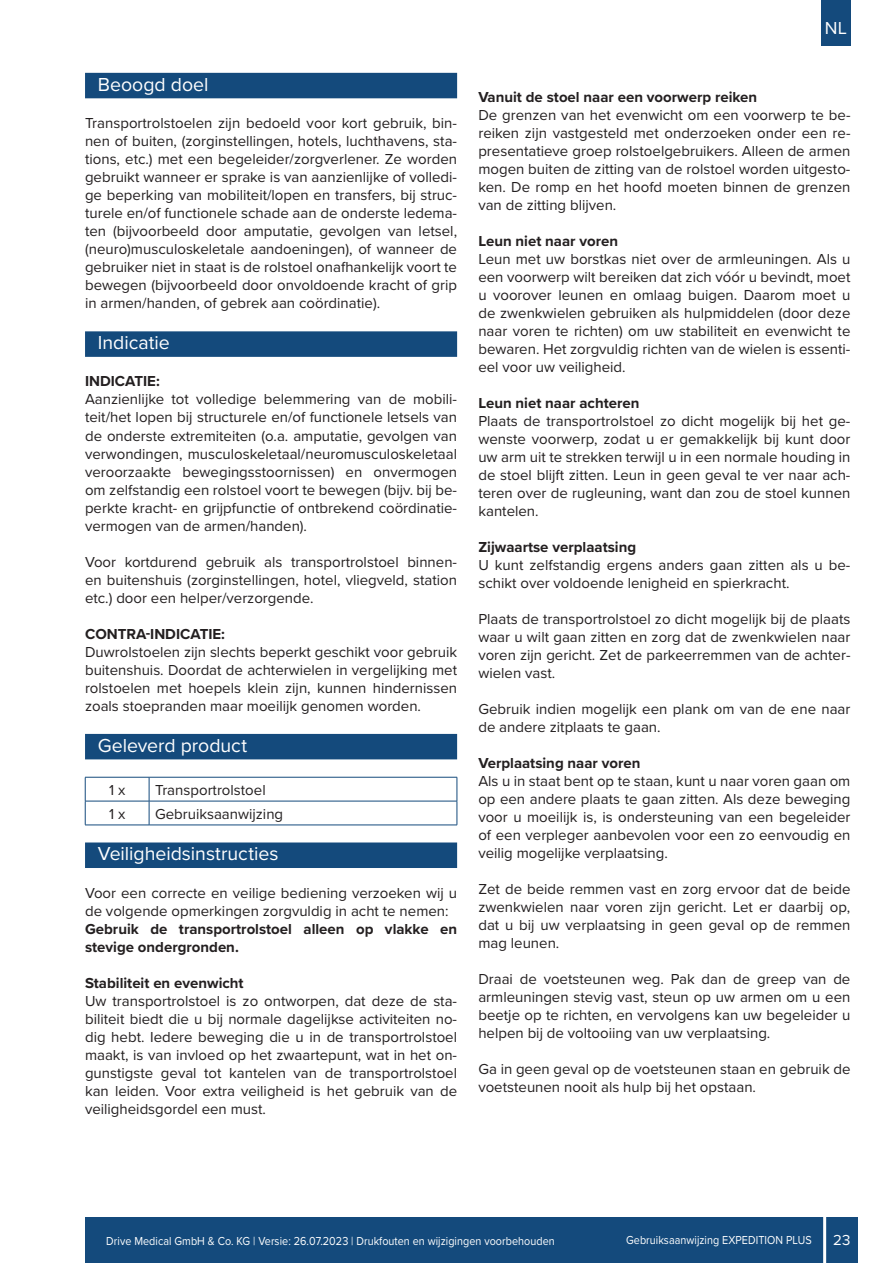
<style>
.page{position:relative;width:893px;height:1263px;background:#fff}
.page>*{position:absolute;margin:0;border:0;box-sizing:border-box;transform-origin:0 0}
.t1{font:19.5px "Proxima Nova";color:#fff}
.t2{font:18px "Proxima Nova";color:#fff}
.t3{font:15px/18px "Proxima Nova";color:#231f20;text-align:justify}
.t4{font:700 15px/18px "Proxima Nova";color:#231f20}
.t5{font:15px "Proxima Nova";color:#fff}
.t6{font:12px "Proxima Nova";letter-spacing:.005em;color:#fff;scale:.9 1}
</style>
<div class="page">
<div style="left:85px;top:1217px;width:772px;height:46px;background:#144a7c"></div>
<hr style="left:823px;top:1213px;width:3px;height:50px;background:#fff">
<div style="left:821px;top:0;width:29px;height:46px;background:#144a7c"></div>
<div style="left:85px;top:73px;width:372px;height:25px;background:#144a7c"></div>
<div style="left:85px;top:331px;width:372px;height:26px;background:#144a7c"></div>
<div style="left:85px;top:734px;width:372px;height:25px;background:#144a7c"></div>
<div style="left:85px;top:842px;width:372px;height:26px;background:#144a7c"></div>
<hr style="left:85px;top:777px;width:64px;height:1px;background:#144a7c">
<hr style="left:149px;top:777px;width:308px;height:1px;background:#144a7c">
<svg style="left:85px;top:777px;width:1px;height:48px"></svg>
<hr style="left:85px;top:801px;width:64px;height:1px;background:#144a7c">
<hr style="left:149px;top:801px;width:308px;height:1px;background:#144a7c">
<svg style="left:149px;top:777px;width:1px;height:48px"></svg>
<svg style="left:457px;top:777px;width:1px;height:48px"></svg>
<hr style="left:85px;top:825px;width:64px;height:1px;background:#144a7c">
<hr style="left:149px;top:825px;width:308px;height:1px;background:#144a7c">
<h1 class="t1" style="left:98px;top:70px;width:112px">Beoogd doel</h1>
<p class="t3" style="left:85px;top:113px;width:374px">Transportrolstoelen zijn bedoeld voor kort gebruik, bin&shy;nen of buiten, (zorginstellingen, hotels, luchthavens, sta&shy;tions, etc.) met een begeleider/zorgverlener. Ze worden gebruikt wanneer er sprake is van aanzienlijke of volledi&shy;ge beperking van mobiliteit/lopen en transfers, bij struc&shy;turele en/of functionele schade aan de onderste ledema&shy;ten (bijvoorbeeld door amputatie, gevolgen van letsel, (neuro)musculoskeletale aandoeningen), of wanneer de gebruiker niet in staat is de rolstoel onafhankelijk voort te bewegen (bijvoorbeeld door onvoldoende kracht of grip in armen/handen, of gebrek aan coördinatie).</p>
<h1 class="t1" style="left:98px;top:328px;width:73px">Indicatie</h1>
<p class="t4" style="left:85px;top:372px;width:76px">INDICATIE:</p>
<p class="t3" style="left:85px;top:390px;width:374px">Aanzienlijke tot volledige belemmering van de mobili&shy;teit/het lopen bij structurele en/of functionele letsels van de onderste extremiteiten (o.a. amputatie, gevolgen van verwondingen, musculoskeletaal/neuromusculoskeletaal veroorzaakte bewegingsstoornissen) en onvermogen om zelfstandig een rolstoel voort te bewegen (bijv. bij be&shy;perkte kracht- en grijpfunctie of ontbrekend coördinatie&shy;vermogen van de armen/handen).</p>
<p class="t3" style="left:85px;top:552px;width:374px">Voor kortdurend gebruik als transportrolstoel binnen&shy;en buitenshuis (zorginstellingen, hotel, vliegveld, station etc.) door een helper/verzorgende.</p>
<p class="t4" style="left:85px;top:624px;width:141px">CONTRA-INDICATIE:</p>
<p class="t3" style="left:85px;top:642px;width:374px">Duwrolstoelen zijn slechts beperkt geschikt voor gebruik buitenshuis. Doordat de achterwielen in vergelijking met rolstoelen met hoepels klein zijn, kunnen hindernissen zoals stoepranden maar moeilijk genomen worden.</p>
<h1 class="t1" style="left:98px;top:731px;width:151px">Geleverd product</h1>
<p class="t3" style="left:109px;top:780px;width:18px">1 x</p>
<p class="t3" style="left:155px;top:780px;width:112px">Transportrolstoel</p>
<p class="t3" style="left:109px;top:804px;width:18px">1 x</p>
<p class="t3" style="left:155px;top:804px;width:130px">Gebruiksaanwijzing</p>
<h1 class="t1" style="left:98px;top:839px;width:182px">Veiligheidsinstructies</h1>
<p class="t3" style="left:85px;top:883px;width:374px">Voor een correcte en veilige bediening verzoeken wij u de volgende opmerkingen zorgvuldig in acht te nemen:</p>
<p class="t4" style="left:85px;top:919px;width:374px">Gebruik de transportrolstoel alleen op vlakke en stevige ondergronden.</p>
<p class="t4" style="left:85px;top:973px;width:160px">Stabiliteit en evenwicht</p>
<p class="t3" style="left:85px;top:991px;width:374px">Uw transportrolstoel is zo ontworpen, dat deze de sta&shy;biliteit biedt die u bij normale dagelijkse activiteiten no&shy;dig hebt. Iedere beweging die u in de transportrolstoel maakt, is van invloed op het zwaartepunt, wat in het on&shy;gunstigste geval tot kantelen van de transportrolstoel kan leiden. Voor extra veiligheid is het gebruik van de veiligheidsgordel een must.</p>
<p class="t2" style="left:825px;top:15px;width:23px">NL</p>
<p class="t4" style="left:478px;top:88px;width:280px">Vanuit de stoel naar een voorwerp reiken</p>
<p class="t3" style="left:478px;top:105px;width:374px">De grenzen van het evenwicht om een voorwerp te be&shy;reiken zijn vastgesteld met onderzoeken onder een re&shy;presentatieve groep rolstoelgebruikers. Alleen de armen mogen buiten de zitting van de rolstoel worden uitgesto&shy;ken. De romp en het hoofd moeten binnen de grenzen van de zitting blijven.</p>
<p class="t4" style="left:478px;top:232px;width:141px">Leun niet naar voren</p>
<p class="t3" style="left:478px;top:249px;width:374px">Leun met uw borstkas niet over de armleuningen. Als u een voorwerp wilt bereiken dat zich vóór u bevindt, moet u voorover leunen en omlaag buigen. Daarom moet u de zwenkwielen gebruiken als hulpmiddelen (door deze naar voren te richten) om uw stabiliteit en evenwicht te bewaren. Het zorgvuldig richten van de wielen is essenti&shy;eel voor uw veiligheid.</p>
<p class="t4" style="left:478px;top:394px;width:163px">Leun niet naar achteren</p>
<p class="t3" style="left:478px;top:411px;width:374px">Plaats de transportrolstoel zo dicht mogelijk bij het ge&shy;wenste voorwerp, zodat u er gemakkelijk bij kunt door uw arm uit te strekken terwijl u in een normale houding in de stoel blijft zitten. Leun in geen geval te ver naar ach&shy;teren over de rugleuning, want dan zou de stoel kunnen kantelen.</p>
<p class="t4" style="left:478px;top:538px;width:159px">Zijwaartse verplaatsing</p>
<p class="t3" style="left:478px;top:555px;width:374px">U kunt zelfstandig ergens anders gaan zitten als u be&shy;schikt over voldoende lenigheid en spierkracht.</p>
<p class="t3" style="left:478px;top:609px;width:374px">Plaats de transportrolstoel zo dicht mogelijk bij de plaats waar u wilt gaan zitten en zorg dat de zwenkwielen naar voren zijn gericht. Zet de parkeerremmen van de achter&shy;wielen vast.</p>
<p class="t3" style="left:478px;top:699px;width:374px">Gebruik indien mogelijk een plank om van de ene naar de andere zitplaats te gaan.</p>
<p class="t4" style="left:478px;top:754px;width:164px">Verplaatsing naar voren</p>
<p class="t3" style="left:478px;top:771px;width:374px">Als u in staat bent op te staan, kunt u naar voren gaan om op een andere plaats te gaan zitten. Als deze beweging voor u moeilijk is, is ondersteuning van een begeleider of een verpleger aanbevolen voor een zo eenvoudig en veilig mogelijke verplaatsing.</p>
<p class="t3" style="left:478px;top:879px;width:374px">Zet de beide remmen vast en zorg ervoor dat de beide zwenkwielen naar voren zijn gericht. Let er daarbij op, dat u bij uw verplaatsing in geen geval op de remmen mag leunen.</p>
<p class="t3" style="left:478px;top:969px;width:374px">Draai de voetsteunen weg. Pak dan de greep van de armleuningen stevig vast, steun op uw armen om u een beetje op te richten, en vervolgens kan uw begeleider u helpen bij de voltooiing van uw verplaatsing.</p>
<p class="t3" style="left:478px;top:1059px;width:374px">Ga in geen geval op de voetsteunen staan en gebruik de voetsteunen nooit als hulp bij het opstaan.</p>
<p class="t6" style="left:106px;top:1232px;width:500px">Drive Medical GmbH &amp; Co. KG | Versie: 26.07.2023 | Drukfouten en wijzigingen voorbehouden</p>
<p class="t6" style="left:626px;top:1231px;width:208px">Gebruiksaanwijzing EXPEDITION PLUS</p>
<p class="t5" style="left:833px;top:1229px;width:19px">23</p>
</div>
